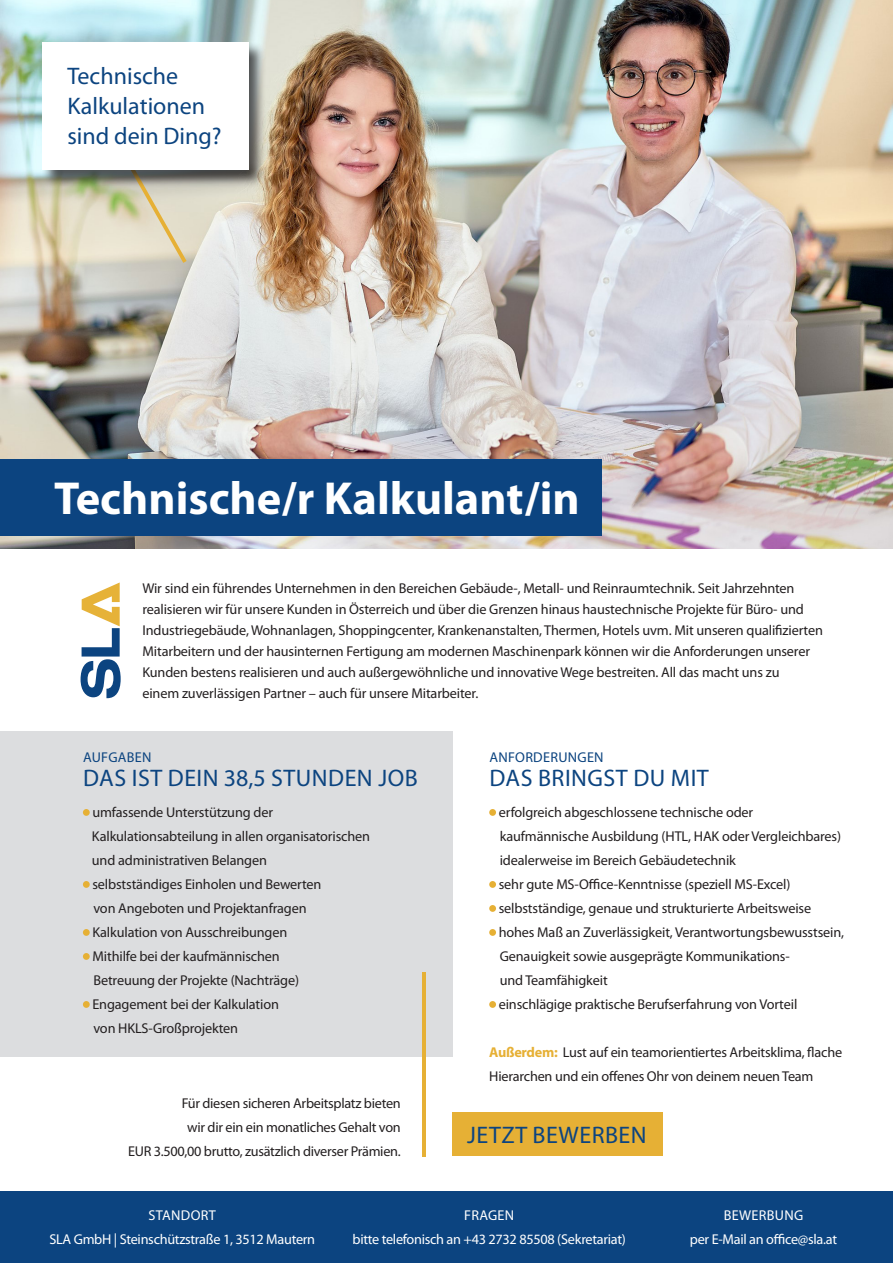
<style>
.page{position:relative;width:893px;height:1263px;background:#fff}
.page>*{position:absolute;margin:0;border:0;box-sizing:border-box;transform-origin:0 0}
.t1{font:700 46.5px "Myriad Pro";color:#fff}
.t2{font:24px "Myriad Pro";letter-spacing:.02em;color:#0c4480}
.t3{font:24px "Myriad Pro";color:#0c4480}
.t4{font:14.25px/24px "Myriad Pro";letter-spacing:-.01em;color:#231f20}
.t5{font:14.25px "Myriad Pro";letter-spacing:-.02em;color:#fff}
.t6{font:14.25px "Myriad Pro";letter-spacing:.02em;color:#0c4480}
.t7{font:14.25px "Myriad Pro";letter-spacing:.02em;color:#fff}
.s1{font-weight:700;color:#e6b035}
</style>
<div class="page">
<img style="left:0;top:0;width:893px;height:549px">
<div style="left:0;top:459px;width:602px;height:77px;background:#0c4480"></div>
<div style="left:0;top:732px;width:452px;height:325px;background:#dcdddf"></div>
<div style="left:0;top:1192px;width:893px;height:71px;background:#0c4480"></div>
<svg style="left:124px;top:188px;width:63px;height:75px;background:#ded6ba"></svg>
<hr style="left:422px;top:972px;width:4px;height:184px;background:#e6b035">
<div style="left:42px;top:42px;width:225px;height:146px;background:#231f20;opacity:.75"></div>
<div style="left:43px;top:43px;width:206px;height:127px;background:#fff"></div>
<div style="left:83px;top:809px;width:7px;height:7px;background:#e6b035;border-radius:50%"></div>
<div style="left:83px;top:881px;width:7px;height:7px;background:#e6b035;border-radius:50%"></div>
<div style="left:83px;top:929px;width:7px;height:7px;background:#e6b035;border-radius:50%"></div>
<div style="left:83px;top:953px;width:7px;height:7px;background:#e6b035;border-radius:50%"></div>
<div style="left:83px;top:1001px;width:7px;height:7px;background:#e6b035;border-radius:50%"></div>
<div style="left:489px;top:809px;width:7px;height:7px;background:#e6b035;border-radius:50%"></div>
<div style="left:489px;top:881px;width:7px;height:7px;background:#e6b035;border-radius:50%"></div>
<div style="left:489px;top:905px;width:7px;height:7px;background:#e6b035;border-radius:50%"></div>
<div style="left:489px;top:929px;width:7px;height:7px;background:#e6b035;border-radius:50%"></div>
<div style="left:489px;top:1001px;width:7px;height:7px;background:#e6b035;border-radius:50%"></div>
<svg style="left:81px;top:582px;width:40px;height:116px"></svg>
<div style="left:452px;top:1112px;width:210px;height:44px;background:#e6b035"></div>
<p class="t3" style="left:67px;top:61px;width:112px">Technische</p>
<p class="t3" style="left:67px;top:91px;width:139px">Kalkulationen</p>
<p class="t3" style="left:67px;top:121px;width:156px">sind dein Ding?</p>
<p class="t1" style="left:54px;top:468px;width:527px">Technische/r Kalkulant/in</p>
<p class="t4" style="left:142px;top:578px;width:682px;line-height:21px">Wir sind ein führendes Unternehmen in den Bereichen Gebäude-, Metall- und Reinraumtechnik. Seit Jahrzehnten realisieren wir für unsere Kunden in Österreich und über die Grenzen hinaus haustechnische Projekte für Büro- und Industriegebäude, Wohnanlagen, Shoppingcenter, Krankenanstalten, Thermen, Hotels uvm. Mit unseren qualifizierten Mitarbeitern und der hausinternen Fertigung am modernen Maschinenpark können wir die Anforderungen unserer Kunden bestens realisieren und auch außergewöhnliche und innovative Wege bestreiten. All das macht uns zu<br>einem zuverlässigen Partner – auch für unsere Mitarbeiter.</p>
<p class="t6" style="left:83px;top:748px;width:70px">AUFGABEN</p>
<p class="t2" style="left:83px;top:763px;width:336px">DAS IST DEIN 38,5 STUNDEN JOB</p>
<p class="t4" style="left:92px;top:800px;width:182px">umfassende Unterstützung der</p>
<p class="t4" style="left:92px;top:824px;width:280px">Kalkulationsabteilung in allen organisatorischen und administrativen Belangen</p>
<p class="t4" style="left:92px;top:872px;width:231px">selbstständiges Einholen und Bewerten</p>
<p class="t4" style="left:93px;top:896px;width:215px">von Angeboten und Projektanfragen</p>
<p class="t4" style="left:92px;top:920px;width:196px">Kalkulation von Ausschreibungen</p>
<p class="t4" style="left:92px;top:944px;width:189px">Mithilfe bei der kaufmännischen</p>
<p class="t4" style="left:93px;top:968px;width:207px">Betreuung der Projekte (Nachträge)</p>
<p class="t4" style="left:92px;top:992px;width:188px">Engagement bei der Kalkulation</p>
<p class="t4" style="left:93px;top:1016px;width:146px">von HKLS-Großprojekten</p>
<p class="t4" style="left:128px;top:1091px;width:274px;text-align:right">Für diesen sicheren Arbeitsplatz bieten<br>wir dir ein ein monatliches Gehalt von<br>EUR 3.500,00 brutto, zusätzlich diverser Prämien.</p>
<p class="t6" style="left:489px;top:748px;width:116px">ANFORDERUNGEN</p>
<p class="t2" style="left:489px;top:763px;width:221px">DAS BRINGST DU MIT</p>
<p class="t4" style="left:499px;top:800px;width:256px">erfolgreich abgeschlossene technische oder</p>
<p class="t4" style="left:500px;top:824px;width:343px">kaufmännische Ausbildung (HTL, HAK oder Vergleichbares) idealerweise im Bereich Gebäudetechnik</p>
<p class="t4" style="left:499px;top:872px;width:293px">sehr gute MS-Office-Kenntnisse (speziell MS-Excel)</p>
<p class="t4" style="left:499px;top:896px;width:314px">selbstständige, genaue und strukturierte Arbeitsweise</p>
<p class="t4" style="left:499px;top:920px;width:347px">hohes Maß an Zuverlässigkeit, Verantwortungsbewusstsein,</p>
<p class="t4" style="left:500px;top:944px;width:292px">Genauigkeit sowie ausgeprägte Kommunikations&shy;und Teamfähigkeit</p>
<p class="t4" style="left:499px;top:992px;width:300px">einschlägige praktische Berufserfahrung von Vorteil</p>
<p class="t4" style="left:489px;top:1040px;width:354px"><span class="s1">Außerdem:</span> Lust auf ein teamorientiertes Arbeitsklima, flache<br>Hierarchen und ein offenes Ohr von deinem neuen Team</p>
<p class="t2" style="left:467px;top:1120px;width:181px">JETZT BEWERBEN</p>
<p class="t7" style="left:149px;top:1207px;width:69px">STANDORT</p>
<p class="t5" style="left:49px;top:1231px;width:267px">SLA GmbH | Steinschützstraße 1, 3512 Mautern</p>
<p class="t5" style="left:464px;top:1207px;width:52px">FRAGEN</p>
<p class="t5" style="left:352px;top:1231px;width:275px">bitte telefonisch an +43 2732 85508 (Sekretariat)</p>
<p class="t7" style="left:724px;top:1207px;width:81px">BEWERBUNG</p>
<p class="t5" style="left:690px;top:1231px;width:149px">per E-Mail an office@sla.at</p>
</div>
